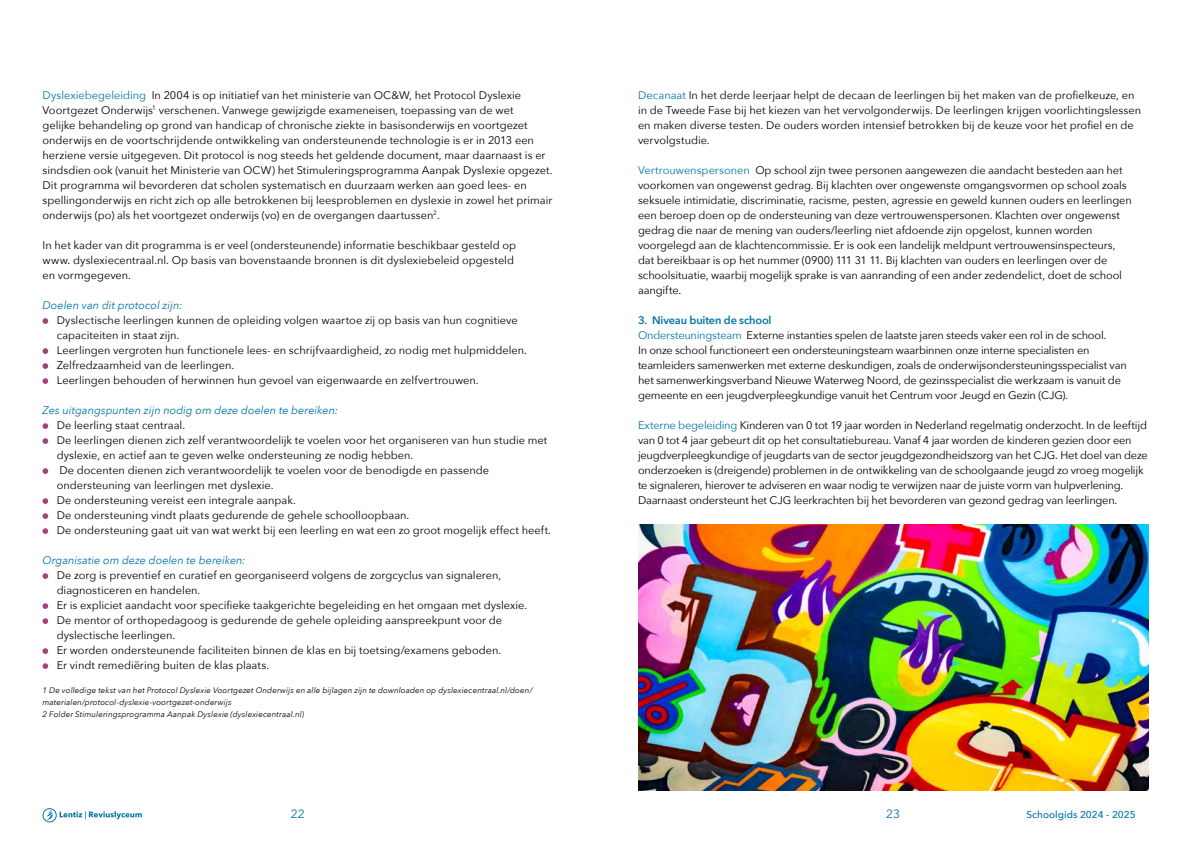
<style>
.page{position:relative;width:1191px;height:842px;background:#fff}
.page>*{position:absolute;margin:0;border:0;box-sizing:border-box;transform-origin:0 0}
.t1{font:12px "Avenir Next";color:#0074a6}
.t2{font:11px/15px "Avenir Next";letter-spacing:-.005em;color:#000}
.t3{font:italic 11px "Avenir Next";color:#0074a6}
.t4{font:500 10px "Avenir Next";color:#0074a6}
.t5{font:italic 8px/12px "Avenir Next";letter-spacing:.015em;color:#000}
.s1{color:#0074a6}
.s2{font-weight:600;color:#0074a6}
</style>
<div class="page">
<svg style="left:43px;top:808px;width:99px;height:14px"></svg>
<img style="left:638px;top:525px;width:510px;height:266px">
<svg style="left:43px;top:318px;width:5px;height:6px"></svg>
<svg style="left:43px;top:348px;width:5px;height:6px"></svg>
<svg style="left:43px;top:363px;width:5px;height:6px"></svg>
<svg style="left:43px;top:378px;width:5px;height:6px"></svg>
<svg style="left:43px;top:423px;width:5px;height:6px"></svg>
<svg style="left:43px;top:438px;width:5px;height:6px"></svg>
<svg style="left:43px;top:468px;width:5px;height:6px"></svg>
<svg style="left:43px;top:498px;width:5px;height:6px"></svg>
<svg style="left:43px;top:513px;width:5px;height:6px"></svg>
<svg style="left:43px;top:528px;width:5px;height:6px"></svg>
<svg style="left:43px;top:573px;width:5px;height:6px"></svg>
<svg style="left:43px;top:603px;width:5px;height:6px"></svg>
<svg style="left:43px;top:618px;width:5px;height:6px"></svg>
<svg style="left:43px;top:648px;width:5px;height:6px"></svg>
<svg style="left:43px;top:663px;width:5px;height:6px"></svg>
<p class="t2" style="left:43px;top:87px;width:511px"><span class="s1">Dyslexiebegeleiding</span> In 2004 is op initiatief van het ministerie van OC&amp;W, het Protocol Dyslexie Voortgezet Onderwijs<sup>1</sup> verschenen. Vanwege gewijzigde exameneisen, toepassing van de wet<br>gelijke behandeling op grond van handicap of chronische ziekte in basisonderwijs en voortgezet onderwijs en de voortschrijdende ontwikkeling van ondersteunende technologie is er in 2013 een herziene versie uitgegeven. Dit protocol is nog steeds het geldende document, maar daarnaast is er sindsdien ook (vanuit het Ministerie van OCW) het Stimuleringsprogramma Aanpak Dyslexie opgezet.<br>Dit programma wil bevorderen dat scholen systematisch en duurzaam werken aan goed lees- en spellingonderwijs en richt zich op alle betrokkenen bij leesproblemen en dyslexie in zowel het primair onderwijs (po) als het voortgezet onderwijs (vo) en de overgangen daartussen<sup>2</sup>.</p>
<p class="t2" style="left:43px;top:237px;width:475px">In het kader van dit programma is er veel (ondersteunende) informatie beschikbaar gesteld op www. dyslexiecentraal.nl. Op basis van bovenstaande bronnen is dit dyslexiebeleid opgesteld en vormgegeven.</p>
<p class="t3" style="left:43px;top:296px;width:141px">Doelen van dit protocol zijn:</p>
<p class="t2" style="left:57px;top:312px;width:472px">Dyslectische leerlingen kunnen de opleiding volgen waartoe zij op basis van hun cognitieve capaciteiten in staat zijn.<br>Leerlingen vergroten hun functionele lees- en schrijfvaardigheid, zo nodig met hulpmiddelen.<br>Zelfredzaamheid van de leerlingen.<br>Leerlingen behouden of herwinnen hun gevoel van eigenwaarde en zelfvertrouwen.</p>
<p class="t3" style="left:43px;top:401px;width:297px">Zes uitgangspunten zijn nodig om deze doelen te bereiken:</p>
<p class="t2" style="left:57px;top:417px;width:496px">De leerling staat centraal.<br>De leerlingen dienen zich zelf verantwoordelijk te voelen voor het organiseren van hun studie met dyslexie, en actief aan te geven welke ondersteuning ze nodig hebben.<br>De docenten dienen zich verantwoordelijk te voelen voor de benodigde en passende ondersteuning van leerlingen met dyslexie.<br>De ondersteuning vereist een integrale aanpak.<br>De ondersteuning vindt plaats gedurende de gehele schoolloopbaan.<br>De ondersteuning gaat uit van wat werkt bij een leerling en wat een zo groot mogelijk effect heeft.</p>
<p class="t3" style="left:43px;top:551px;width:205px">Organisatie om deze doelen te bereiken:</p>
<p class="t2" style="left:57px;top:567px;width:472px">De zorg is preventief en curatief en georganiseerd volgens de zorgcyclus van signaleren, diagnosticeren en handelen.<br>Er is expliciet aandacht voor specifieke taakgerichte begeleiding en het omgaan met dyslexie.<br>De mentor of orthopedagoog is gedurende de gehele opleiding aanspreekpunt voor de dyslectische leerlingen.<br>Er worden ondersteunende faciliteiten binnen de klas en bij toetsing/examens geboden.<br>Er vindt remediëring buiten de klas plaats.</p>
<p class="t5" style="left:43px;top:684px;width:491px">1 De volledige tekst van het Protocol Dyslexie Voortgezet Onderwijs en alle bijlagen zijn te downloaden op dyslexiecentraal.nl/doen/ materialen/protocol-dyslexie-voortgezet-onderwijs<br>2 Folder Stimuleringsprogramma Aanpak Dyslexie (dyslexiecentraal.nl)</p>
<p class="t2" style="left:638px;top:87px;width:504px"><span class="s1">Decanaat</span> In het derde leerjaar helpt de decaan de leerlingen bij het maken van de profielkeuze, en in de Tweede Fase bij het kiezen van het vervolgonderwijs. De leerlingen krijgen voorlichtingslessen en maken diverse testen. De ouders worden intensief betrokken bij de keuze voor het profiel en de vervolgstudie.</p>
<p class="t2" style="left:638px;top:162px;width:495px"><span class="s1">Vertrouwenspersonen</span> Op school zijn twee personen aangewezen die aandacht besteden aan het voorkomen van ongewenst gedrag. Bij klachten over ongewenste omgangsvormen op school zoals seksuele intimidatie, discriminatie, racisme, pesten, agressie en geweld kunnen ouders en leerlingen een beroep doen op de ondersteuning van deze vertrouwenspersonen. Klachten over ongewenst gedrag die naar de mening van ouders/leerling niet afdoende zijn opgelost, kunnen worden voorgelegd aan de klachtencommissie. Er is ook een landelijk meldpunt vertrouwensinspecteurs, dat bereikbaar is op het nummer (0900) 111 31 11. Bij klachten van ouders en leerlingen over de schoolsituatie, waarbij mogelijk sprake is van aanranding of een ander zedendelict, doet de school aangifte.</p>
<p class="t2" style="left:638px;top:312px;width:490px"><span class="s2">3. Niveau buiten de school<br></span><span class="s1">Ondersteuningsteam</span> Externe instanties spelen de laatste jaren steeds vaker een rol in de school.<br>In onze school functioneert een ondersteuningsteam waarbinnen onze interne specialisten en teamleiders samenwerken met externe deskundigen, zoals de onderwijsondersteuningsspecialist van het samenwerkingsverband Nieuwe Waterweg Noord, de gezinsspecialist die werkzaam is vanuit de gemeente en een jeugdverpleegkundige vanuit het Centrum voor Jeugd en Gezin (CJG).</p>
<p class="t2" style="left:638px;top:417px;width:511px"><span class="s1">Externe begeleiding</span> Kinderen van 0 tot 19 jaar worden in Nederland regelmatig onderzocht. In de leeftijd van 0 tot 4 jaar gebeurt dit op het consultatiebureau. Vanaf 4 jaar worden de kinderen gezien door een jeugdverpleegkundige of jeugdarts van de sector jeugdgezondheidszorg van het CJG. Het doel van deze onderzoeken is (dreigende) problemen in de ontwikkeling van de schoolgaande jeugd zo vroeg mogelijk te signaleren, hierover te adviseren en waar nodig te verwijzen naar de juiste vorm van hulpverlening.<br>Daarnaast ondersteunt het CJG leerkrachten bij het bevorderen van gezond gedrag van leerlingen.</p>
<p class="t1" style="left:291px;top:804px;width:15px">22</p>
<p class="t1" style="left:886px;top:804px;width:15px">23</p>
<p class="t4" style="left:1026px;top:806px;width:111px">Schoolgids 2024 - 2025</p>
</div>
